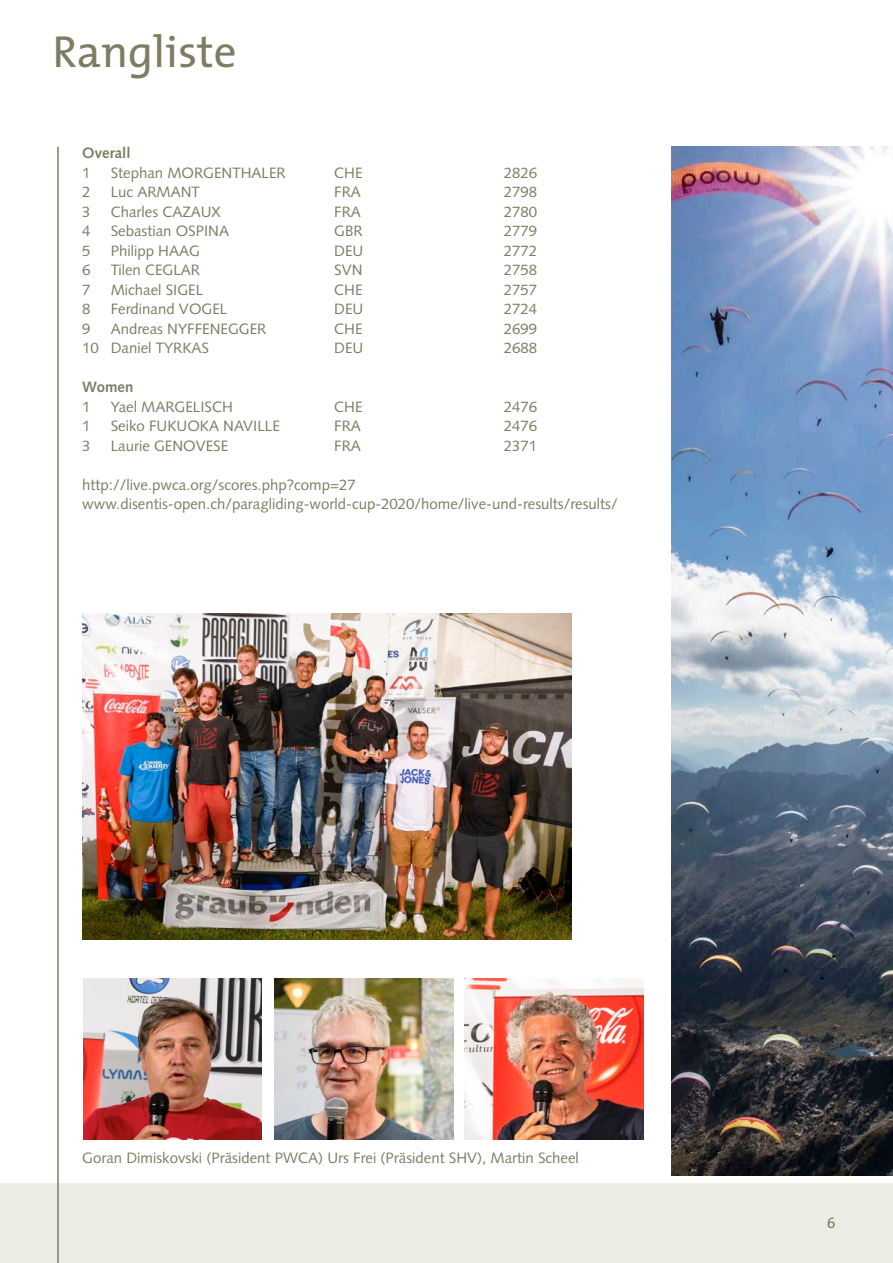
<style>
.page{position:relative;width:893px;height:1263px;background:#fff}
.page>*{position:absolute;margin:0;border:0;box-sizing:border-box;transform-origin:0 0}
.Events_Überschrift{font:45px "The Mix";color:#7e7c63}
.Lauftext_D{font:15px "Syntax";color:#7e7c63}
.Lauftext_D-2{font:700 15px "Syntax";color:#7e7c63}
.t1{font:15px "The Mix";color:#7e7c63}
</style>
<div class="page">
<div style="left:0;top:1182px;width:893px;height:81px;background:#edece5"></div>
<img style="left:671px;top:147px;width:222px;height:1029px">
<img style="left:82px;top:613px;width:490px;height:326px">
<img style="left:83px;top:978px;width:179px;height:162px">
<img style="left:465px;top:978px;width:179px;height:162px">
<img style="left:275px;top:979px;width:178px;height:161px">
<div style="left:0;top:1176px;width:893px;height:7px;background:#fff"></div>
<hr style="left:57px;top:147px;width:2px;height:1116px;background:#7e7c63">
<p class="Events_Überschrift" style="left:53px;top:14px;width:186px">Rangliste</p>
<p class="Lauftext_D-2" style="left:82px;top:144px;width:50px">Overall</p>
<p class="Lauftext_D" style="left:82px;top:164px;width:10px">1</p>
<p class="Lauftext_D" style="left:111px;top:164px;width:177px">Stephan MORGENTHALER</p>
<p class="Lauftext_D" style="left:334px;top:164px;width:30px">CHE</p>
<p class="Lauftext_D" style="left:504px;top:164px;width:35px">2826</p>
<p class="Lauftext_D" style="left:82px;top:183px;width:10px">2</p>
<p class="Lauftext_D" style="left:111px;top:183px;width:91px">Luc ARMANT</p>
<p class="Lauftext_D" style="left:334px;top:183px;width:28px">FRA</p>
<p class="Lauftext_D" style="left:504px;top:183px;width:35px">2798</p>
<p class="Lauftext_D" style="left:82px;top:203px;width:10px">3</p>
<p class="Lauftext_D" style="left:111px;top:203px;width:112px">Charles CAZAUX</p>
<p class="Lauftext_D" style="left:334px;top:203px;width:28px">FRA</p>
<p class="Lauftext_D" style="left:504px;top:203px;width:35px">2780</p>
<p class="Lauftext_D" style="left:82px;top:222px;width:10px">4</p>
<p class="Lauftext_D" style="left:111px;top:222px;width:120px">Sebastian OSPINA</p>
<p class="Lauftext_D" style="left:334px;top:222px;width:30px">GBR</p>
<p class="Lauftext_D" style="left:504px;top:222px;width:35px">2779</p>
<p class="Lauftext_D" style="left:82px;top:242px;width:10px">5</p>
<p class="Lauftext_D" style="left:111px;top:242px;width:91px">Philipp HAAG</p>
<p class="Lauftext_D" style="left:334px;top:242px;width:31px">DEU</p>
<p class="Lauftext_D" style="left:504px;top:242px;width:35px">2772</p>
<p class="Lauftext_D" style="left:82px;top:261px;width:10px">6</p>
<p class="Lauftext_D" style="left:111px;top:261px;width:91px">Tilen CEGLAR</p>
<p class="Lauftext_D" style="left:334px;top:261px;width:30px">SVN</p>
<p class="Lauftext_D" style="left:504px;top:261px;width:35px">2758</p>
<p class="Lauftext_D" style="left:82px;top:281px;width:10px">7</p>
<p class="Lauftext_D" style="left:111px;top:281px;width:94px">Michael SIGEL</p>
<p class="Lauftext_D" style="left:334px;top:281px;width:30px">CHE</p>
<p class="Lauftext_D" style="left:504px;top:281px;width:35px">2757</p>
<p class="Lauftext_D" style="left:82px;top:300px;width:10px">8</p>
<p class="Lauftext_D" style="left:111px;top:300px;width:118px">Ferdinand VOGEL</p>
<p class="Lauftext_D" style="left:334px;top:300px;width:31px">DEU</p>
<p class="Lauftext_D" style="left:504px;top:300px;width:35px">2724</p>
<p class="Lauftext_D" style="left:82px;top:320px;width:10px">9</p>
<p class="Lauftext_D" style="left:111px;top:320px;width:157px">Andreas NYFFENEGGER</p>
<p class="Lauftext_D" style="left:334px;top:320px;width:30px">CHE</p>
<p class="Lauftext_D" style="left:504px;top:320px;width:35px">2699</p>
<p class="Lauftext_D" style="left:82px;top:339px;width:128px">10 Daniel TYRKAS</p>
<p class="Lauftext_D" style="left:334px;top:339px;width:31px">DEU</p>
<p class="Lauftext_D" style="left:504px;top:339px;width:35px">2688</p>
<p class="Lauftext_D-2" style="left:82px;top:378px;width:53px">Women</p>
<p class="Lauftext_D" style="left:82px;top:398px;width:10px">1</p>
<p class="Lauftext_D" style="left:111px;top:398px;width:124px">Yael MARGELISCH</p>
<p class="Lauftext_D" style="left:334px;top:398px;width:30px">CHE</p>
<p class="Lauftext_D" style="left:504px;top:398px;width:35px">2476</p>
<p class="Lauftext_D" style="left:82px;top:417px;width:10px">1</p>
<p class="Lauftext_D" style="left:111px;top:417px;width:171px">Seiko FUKUOKA NAVILLE</p>
<p class="Lauftext_D" style="left:334px;top:417px;width:28px">FRA</p>
<p class="Lauftext_D" style="left:504px;top:417px;width:35px">2476</p>
<p class="Lauftext_D" style="left:82px;top:437px;width:10px">3</p>
<p class="Lauftext_D" style="left:111px;top:437px;width:119px">Laurie GENOVESE</p>
<p class="Lauftext_D" style="left:334px;top:437px;width:28px">FRA</p>
<p class="Lauftext_D" style="left:504px;top:437px;width:35px">2371</p>
<p class="Lauftext_D" style="left:82px;top:476px;width:275px">http://live.pwca.org/scores.php?comp=27</p>
<p class="Lauftext_D" style="left:82px;top:495px;width:537px">www.disentis-open.ch/paragliding-world-cup-2020/home/live-und-results/results/</p>
<p class="Lauftext_D" style="left:82px;top:1148px;width:498px">Goran Dimiskovski (Präsident PWCA) Urs Frei (Präsident SHV), Martin Scheel</p>
<p class="t1" style="left:827px;top:1210px;width:10px">6</p>
</div>
